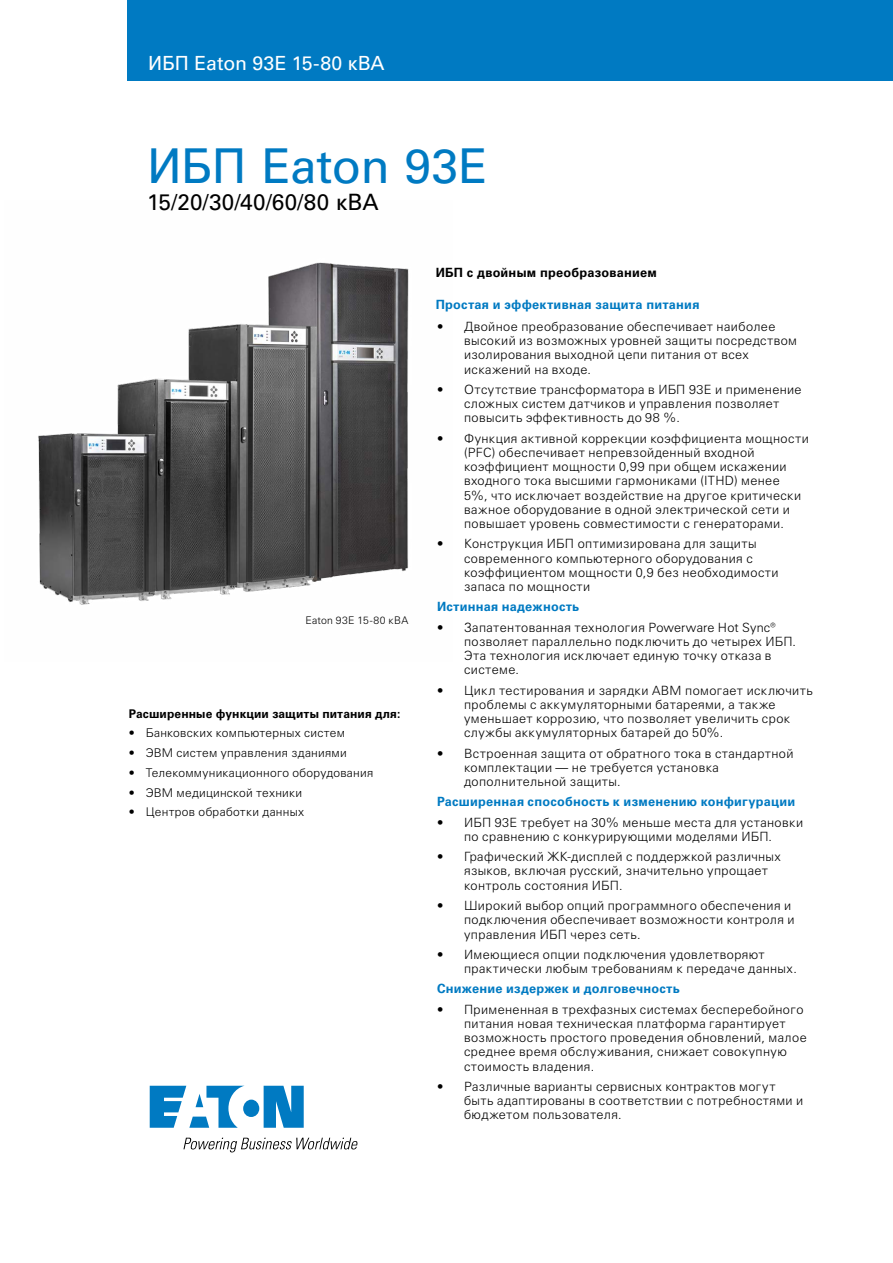
<style>
.page{position:relative;width:893px;height:1263px;background:#fff}
.page>*{position:absolute;margin:0;border:0;box-sizing:border-box;transform-origin:0 0}
.t1{font:48px "Univers Cyr";letter-spacing:-.01em;color:#007ac2}
.t2{font:22.5px "Univers Cyr";letter-spacing:.01em;color:#000}
.t3{font:19.5px "Univers Cyr";letter-spacing:-.005em;color:#fff}
.t4{font:300 12.75px/14.2px "Univers Cyr";letter-spacing:.03em;color:#000}
.t5{font:700 12.75px "Univers Cyr";letter-spacing:.015em;color:#007ac2}
.t6{font:700 12.75px "Univers Cyr";letter-spacing:.015em;color:#000}
.t7{font:300 12px "Univers Cyr";letter-spacing:.025em;color:#000}
.t8{font:700 12px "Univers Cyr";letter-spacing:.01em;color:#000}
.t9{font:300 10.5px "Univers Cyr";letter-spacing:.025em;color:#000}
</style>
<div class="page">
<div style="left:127px;top:0;width:766px;height:80px;background:#007ac2"></div>
<svg style="left:150px;top:1086px;width:154px;height:42px"></svg>
<svg style="left:183px;top:1138px;width:175px;height:14px"></svg>
<img style="left:38px;top:262px;width:371px;height:343px">
<h3 class="t3" style="left:148px;top:51px;width:238px">ИБП Eaton 93E 15-80 кВА</h3>
<h1 class="t1" style="left:147px;top:138px;width:342px">ИБП Eaton 93E</h1>
<h2 class="t2" style="left:147px;top:189px;width:233px">15/20/30/40/60/80 кВА</h2>
<p class="t9" style="left:306px;top:614px;width:104px">Eaton 93E 15-80 кВА</p>
<p class="t8" style="left:129px;top:706px;width:273px">Расширенные функции защиты питания для:</p>
<p class="t7" style="left:129px;top:726px;width:218px">• Банковских компьютерных систем</p>
<p class="t7" style="left:129px;top:746px;width:219px">• ЭВМ систем управления зданиями</p>
<p class="t7" style="left:129px;top:766px;width:246px">• Телекоммуникационного оборудования</p>
<p class="t7" style="left:129px;top:785px;width:175px">• ЭВМ медицинской техники</p>
<p class="t7" style="left:129px;top:805px;width:177px">• Центров обработки данных</p>
<p class="t6" style="left:436px;top:265px;width:222px">ИБП с двойным преобразованием</p>
<p class="t5" style="left:436px;top:297px;width:265px">Простая и эффективная защита питания</p>
<p class="t4" style="left:464px;top:319px;width:334px;text-indent:-27px">• Двойное преобразование обеспечивает наиболее высокий из возможных уровней защиты посредством изолирования выходной цепи питания от всех искажений на входе.</p>
<p class="t4" style="left:464px;top:382px;width:339px;text-indent:-27px">• Отсутствие трансформатора в ИБП 93E и применение сложных систем датчиков и управления позволяет повысить эффективность до 98 %.</p>
<p class="t4" style="left:464px;top:431px;width:346px;text-indent:-27px">• Функция активной коррекции коэффициента мощности (PFC) обеспечивает непревзойденный входной коэффициент мощности 0,99 при общем искажении входного тока высшими гармониками (ITHD) менее<br>5%, что исключает воздействие на другое критически важное оборудование в одной электрической сети и повышает уровень совместимости с генераторами.</p>
<p class="t4" style="left:464px;top:537px;width:316px;text-indent:-27px">• Конструкция ИБП оптимизирована для защиты современного компьютерного оборудования с коэффициентом мощности 0,9 без необходимости запаса по мощности</p>
<p class="t5" style="left:437px;top:599px;width:144px">Истинная надежность</p>
<p class="t4" style="left:464px;top:620px;width:334px;text-indent:-27px">• Запатентованная технология Powerware Hot Sync® позволяет параллельно подключить до четырех ИБП.<br>Эта технология исключает единую точку отказа в системе.</p>
<p class="t4" style="left:464px;top:683px;width:350px;text-indent:-27px">• Цикл тестирования и зарядки ABM помогает исключить проблемы с аккумуляторными батареями, а также уменьшает коррозию, что позволяет увеличить срок службы аккумуляторных батарей до 50%.</p>
<p class="t4" style="left:464px;top:746px;width:331px;text-indent:-27px">• Встроенная защита от обратного тока в стандартной комплектации — не требуется установка дополнительной защиты.</p>
<p class="t5" style="left:437px;top:794px;width:360px">Расширенная способность к изменению конфигурации</p>
<p class="t4" style="left:437px;top:815px;width:367px;text-align:center">• ИБП 93E требует на 30% меньше места для установки по сравнению с конкурирующими моделями ИБП.</p>
<p class="t4" style="left:464px;top:849px;width:318px;text-indent:-27px">• Графический ЖК-дисплей с поддержкой различных языков, включая русский, значительно упрощает контроль состояния ИБП.</p>
<p class="t4" style="left:464px;top:898px;width:332px;text-indent:-27px">• Широкий выбор опций программного обеспечения и подключения обеспечивает возможности контроля и управления ИБП через сеть.</p>
<p class="t4" style="left:464px;top:947px;width:334px;text-indent:-27px">• Имеющиеся опции подключения удовлетворяют практически любым требованиям к передаче данных.</p>
<p class="t5" style="left:437px;top:981px;width:244px">Снижение издержек и долговечность</p>
<p class="t4" style="left:464px;top:1002px;width:344px;text-indent:-27px">• Примененная в трехфазных системах бесперебойного питания новая техническая платформа гарантирует возможность простого проведения обновлений, малое среднее время обслуживания, снижает совокупную стоимость владения.</p>
<p class="t4" style="left:464px;top:1079px;width:341px;text-indent:-27px">• Различные варианты сервисных контрактов могут быть адаптированы в соответствии с потребностями и бюджетом пользователя.</p>
</div>
